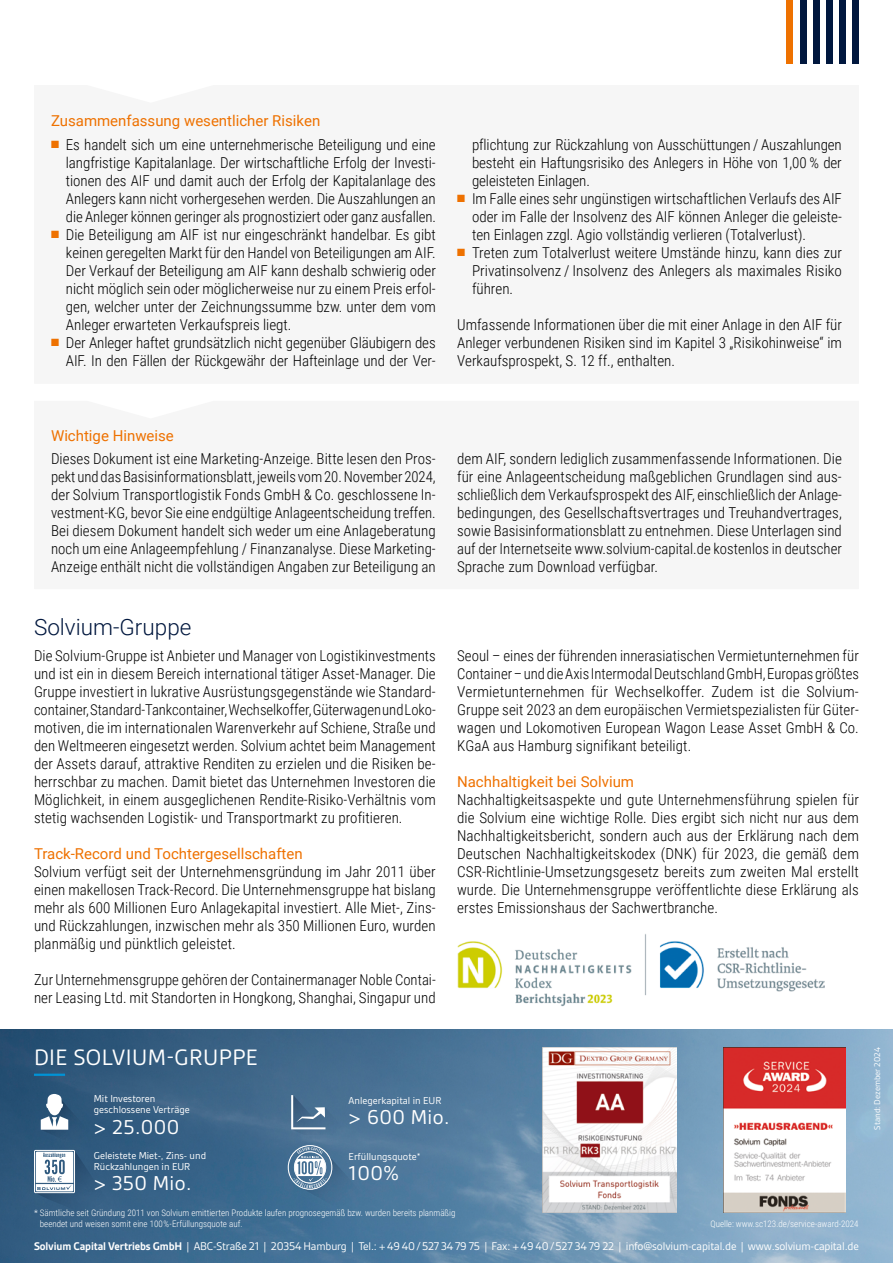
<style>
.page{position:relative;width:893px;height:1263px;background:#fff}
.page>*{position:absolute;margin:0;border:0;box-sizing:border-box;transform-origin:0 0}
.t1{font:24px "Gesta";letter-spacing:.02em;color:#fff}
.t2{font:300 22.5px "Roboto";color:#00173e}
.t3{font:21.6px "Gesta";letter-spacing:.02em;color:#fff}
.t4{font:300 15px/18px "Roboto Condensed";color:#000;text-align:justify}
.t5{font:15px "Roboto";color:#ee7100}
.t6{font:12px "Gesta";letter-spacing:-.01em;color:#fff}
.t7{font:10.8px/10.8px "Gesta";color:#fff}
.t8{font:300 9px/11.2px "Roboto Condensed";color:#fff}
.t9{font:9px "Gesta";color:#fff}
.s1{color:#ee7100}
.s2{font-weight:700}
</style>
<div class="page">
<img style="left:0;top:1029px;width:893px;height:234px">
<svg style="left:291px;top:1095px;width:59px;height:40px;background:#597c9a"></svg>
<svg style="left:288px;top:1145px;width:74px;height:70px;background:#5c82a2"></svg>
<div style="left:787px;top:0;width:6px;height:64px;background:#ee7100"></div>
<div style="left:800px;top:0;width:6px;height:64px;background:#00173e"></div>
<div style="left:813px;top:0;width:6px;height:64px;background:#00173e"></div>
<div style="left:826px;top:0;width:7px;height:64px;background:#00173e"></div>
<div style="left:839px;top:0;width:7px;height:64px;background:#00173e"></div>
<div style="left:852px;top:0;width:7px;height:64px;background:#00173e"></div>
<svg style="left:41px;top:1094px;width:56px;height:46px"></svg>
<hr style="left:34px;top:1073px;width:31px;height:3px;background:#0093d6">
<svg style="left:34px;top:1150px;width:96px;height:83px;background:#557896"></svg>
<img style="left:457px;top:934px;width:368px;height:73px">
<img style="left:724px;top:1047px;width:121px;height:165px">
<img style="left:543px;top:1047px;width:133px;height:165px">
<p class="t5" style="left:51px;top:110px;width:271px">Zusammenfassung wesentlicher Risiken</p>
<p class="t4" style="left:66px;top:135px;width:372px;text-indent:-15px"><span class="s1">■</span> Es handelt sich um eine unternehmerische Beteiligung und eine langfristige Kapitalanlage. Der wirtschaftliche Erfolg der Investi&shy;tionen des AIF und damit auch der Erfolg der Kapitalanlage des Anlegers kann nicht vorhergesehen werden. Die Auszahlungen an die Anleger können geringer als prognostiziert oder ganz ausfallen.</p>
<p class="t4" style="left:66px;top:225px;width:371px;text-indent:-15px"><span class="s1">■</span> Die Beteiligung am AIF ist nur eingeschränkt handelbar. Es gibt keinen geregelten Markt für den Handel von Beteiligungen am AIF.<br>Der Verkauf der Beteiligung am AIF kann deshalb schwierig oder nicht möglich sein oder möglicherweise nur zu einem Preis erfol&shy;gen, welcher unter der Zeichnungssumme bzw. unter dem vom Anleger erwarteten Verkaufspreis liegt.</p>
<p class="t4" style="left:51px;top:333px;width:386px;text-align:right"><span class="s1">■</span> Der Anleger haftet grundsätzlich nicht gegenüber Gläubigern des<br>AIF. In den Fällen der Rückgewähr der Hafteinlage und der Ver-</p>
<p class="t4" style="left:472px;top:135px;width:371px">pflichtung zur Rückzahlung von Ausschüttungen / Auszahlungen besteht ein Haftungsrisiko des Anlegers in Höhe von 1,00 % der geleisteten Einlagen.</p>
<p class="t4" style="left:472px;top:189px;width:371px;text-indent:-15px"><span class="s1">■</span> Im Falle eines sehr ungünstigen wirtschaftlichen Verlaufs des AIF oder im Falle der Insolvenz des AIF können Anleger die geleiste&shy;ten Einlagen zzgl. Agio vollständig verlieren (Totalverlust).</p>
<p class="t4" style="left:472px;top:243px;width:371px;text-indent:-15px"><span class="s1">■</span> Treten zum Totalverlust weitere Umstände hinzu, kann dies zur Privatinsolvenz / Insolvenz des Anlegers als maximales Risiko führen.</p>
<p class="t4" style="left:457px;top:315px;width:386px">Umfassende Informationen über die mit einer Anlage in den AIF für Anleger verbundenen Risiken sind im Kapitel 3 „Risikohinweise“ im Verkaufsprospekt, S. 12 ff., enthalten.</p>
<p class="t5" style="left:51px;top:425px;width:124px">Wichtige Hinweise</p>
<p class="t4" style="left:51px;top:449px;width:386px">Dieses Dokument ist eine Marketing-Anzeige. Bitte lesen den Pros&shy;pekt und das Basisinformationsblatt, jeweils vom 20. November 2024, der Solvium Transportlogistik Fonds GmbH &amp; Co. geschlossene In&shy;vestment-KG, bevor Sie eine endgültige Anlageentscheidung treffen.<br>Bei diesem Dokument handelt sich weder um eine Anlageberatung noch um eine Anlageempfehlung / Finanzanalyse. Diese Marketing-Anzeige enthält nicht die vollständigen Angaben zur Beteiligung an</p>
<p class="t4" style="left:457px;top:449px;width:386px">dem AIF, sondern lediglich zusammenfassende Informationen. Die für eine Anlageentscheidung maßgeblichen Grundlagen sind aus&shy;schließlich dem Verkaufsprospekt des AIF, einschließlich der Anlage&shy;bedingungen, des Gesellschaftsvertrages und Treuhandvertrages, sowie Basisinformationsblatt zu entnehmen. Diese Unterlagen sind auf der Internetseite www.solvium-capital.de kostenlos in deutscher Sprache zum Download verfügbar.</p>
<h2 class="t2" style="left:34px;top:611px;width:159px">Solvium-Gruppe</h2>
<p class="t4" style="left:34px;top:646px;width:403px">Die Solvium-Gruppe ist Anbieter und Manager von Logistikinvestments und ist ein in diesem Bereich international tätiger Asset-Manager. Die Gruppe investiert in lukrative Ausrüstungsgegenstände wie Standard&shy;container, Standard-Tankcontainer, Wechselkoffer, Güterwagen und Loko&shy;motiven, die im internationalen Warenverkehr auf Schiene, Straße und den Weltmeeren eingesetzt werden. Solvium achtet beim Management der Assets darauf, attraktive Renditen zu erzielen und die Risiken be&shy;herrschbar zu machen. Damit bietet das Unternehmen Investoren die Möglichkeit, in einem ausgeglichenen Rendite-Risiko-Verhältnis vom stetig wachsenden Logistik- und Transportmarkt zu profitieren.</p>
<p class="t5" style="left:34px;top:843px;width:270px">Track-Record und Tochtergesellschaften</p>
<p class="t4" style="left:34px;top:862px;width:403px">Solvium verfügt seit der Unternehmensgründung im Jahr 2011 über einen makellosen Track-Record. Die Unternehmensgruppe hat bislang mehr als 600 Millionen Euro Anlagekapital investiert. Alle Miet-, Zins&shy;und Rückzahlungen, inzwischen mehr als 350 Millionen Euro, wurden planmäßig und pünktlich geleistet.</p>
<p class="t4" style="left:34px;top:970px;width:403px">Zur Unternehmensgruppe gehören der Containermanager Noble Contai&shy;ner Leasing Ltd. mit Standorten in Hongkong, Shanghai, Singapur und</p>
<p class="t4" style="left:457px;top:646px;width:403px">Seoul – eines der führenden innerasiatischen Vermietunternehmen für Container – und die Axis Intermodal Deutschland GmbH, Europas größtes Vermietunternehmen für Wechselkoffer. Zudem ist die Solvium-Gruppe seit 2023 an dem europäischen Vermietspezialisten für Güter&shy;wagen und Lokomotiven European Wagon Lease Asset GmbH &amp; Co.<br>KGaA aus Hamburg signifikant beteiligt.</p>
<p class="t5" style="left:457px;top:771px;width:178px">Nachhaltigkeit bei Solvium</p>
<p class="t4" style="left:457px;top:790px;width:403px">Nachhaltigkeitsaspekte und gute Unternehmensführung spielen für die Solvium eine wichtige Rolle. Dies ergibt sich nicht nur aus dem Nachhaltigkeitsbericht, sondern auch aus der Erklärung nach dem Deutschen Nachhaltigkeitskodex (DNK) für 2023, die gemäß dem CSR-Richtlinie-Umsetzungsgesetz bereits zum zweiten Mal erstellt wurde. Die Unternehmensgruppe veröffentlichte diese Erklärung als erstes Emissionshaus der Sachwertbranche.</p>
<h1 class="t1" style="left:34px;top:1043px;width:225px">DIE SOLVIUM-GRUPPE</h1>
<p class="t7" style="left:94px;top:1093px;width:98px">Mit Investoren geschlossene Verträge</p>
<h3 class="t3" style="left:94px;top:1114px;width:87px">&gt; 25.000</h3>
<p class="t7" style="left:94px;top:1150px;width:114px">Geleistete Miet-, Zins- und<br>Rückzahlungen in EUR</p>
<h3 class="t3" style="left:94px;top:1171px;width:99px">&gt; 350 Mio.</h3>
<p class="t7" style="left:349px;top:1095px;width:94px">Anlegerkapital in EUR</p>
<h3 class="t3" style="left:349px;top:1104px;width:102px">&gt; 600 Mio.</h3>
<p class="t7" style="left:349px;top:1151px;width:74px">Erfüllungsquote*</p>
<h3 class="t3" style="left:349px;top:1160px;width:52px">100%</h3>
<p class="t8" style="left:40px;top:1206px;width:417px;text-indent:-6px">* Sämtliche seit Gründung 2011 von Solvium emittierten Produkte laufen prognosegemäß bzw. wurden bereits planmäßig beendet und weisen somit eine 100 %-Erfüllungsquote auf.</p>
<p class="t8" style="left:710px;top:1218px;width:150px">Quelle: www.sc123.de/service-award-2024</p>
<p class="t6" style="left:34px;top:1239px;width:826px"><span class="s2">Solvium Capital Vertriebs GmbH</span> | ABC-Straße 21 | 20354 Hamburg | Tel.: +49 40/527 34 79 75 | Fax: +49 40/527 34 79 22 | info@solvium-capital.de | www.solvium-capital.de</p>
<p class="t9" style="left:872px;top:1129px;width:84px;rotate:-90deg">Stand: Dezember 2024</p>
</div>
